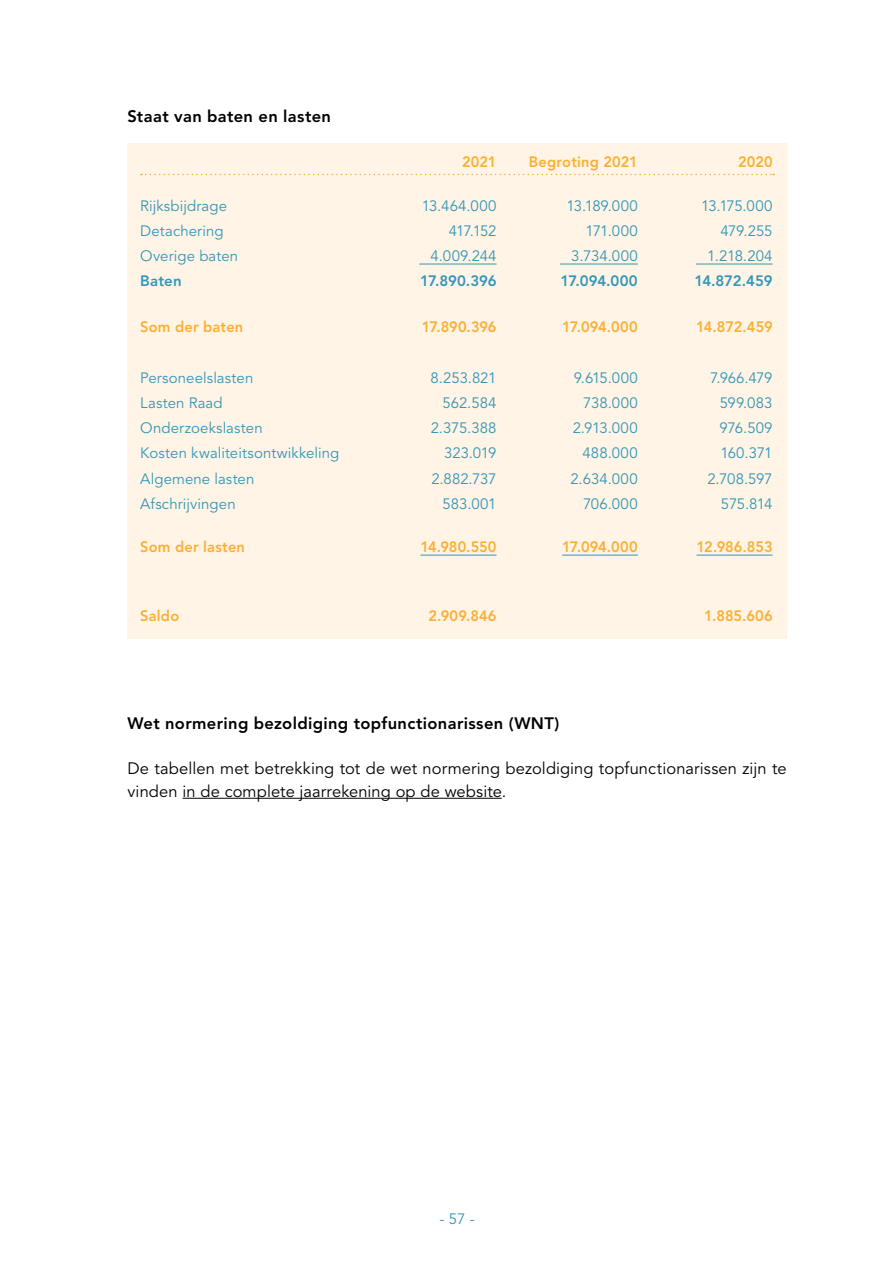
<style>
.page{position:relative;width:893px;height:1263px;background:#fff}
.page>*{position:absolute;margin:0;border:0;box-sizing:border-box;transform-origin:0 0}
.Alex___Plat{font:16.5px/22.5px "Avenir LT Std";letter-spacing:.005em;color:#000}
.Subparagraaf_Kop_-nr{font:800 16.5px "Avenir LT Std";letter-spacing:.02em;color:#000}
.t1{font:15px "Avenir LT Std";letter-spacing:.005em;color:#3397b9}
.t2{font:800 15px "Avenir LT Std";letter-spacing:.01em;color:#fbaf34}
.t3{font:800 15px "Avenir LT Std";letter-spacing:-.015em;color:#3397b9}
</style>
<div class="page">
<hr style="left:182px;top:798px;width:320px;height:1px;background:#000">
<div style="left:128px;top:143px;width:659px;height:495px;background:#fff4e5"></div>
<svg style="left:141px;top:174px;width:633px;height:1px"></svg>
<hr style="left:419px;top:264px;width:78px;height:1px;background:#3397b9">
<hr style="left:560px;top:264px;width:78px;height:1px;background:#3397b9">
<hr style="left:696px;top:264px;width:77px;height:1px;background:#3397b9">
<hr style="left:420px;top:555px;width:77px;height:1px;background:#3397b9">
<hr style="left:562px;top:555px;width:76px;height:1px;background:#3397b9">
<hr style="left:696px;top:555px;width:77px;height:1px;background:#3397b9">
<p class="Subparagraaf_Kop_-nr" style="left:128px;top:106px;width:205px">Staat van baten en lasten</p>
<p class="t2" style="left:462px;top:153px;width:36px">2021</p>
<p class="t2" style="left:529px;top:153px;width:110px">Begroting 2021</p>
<p class="t2" style="left:738px;top:153px;width:36px">2020</p>
<p class="t1" style="left:140px;top:197px;width:88px">Rijksbijdrage</p>
<p class="t1" style="left:422px;top:197px;width:76px">13.464.000</p>
<p class="t1" style="left:566px;top:197px;width:73px">13.189.000</p>
<p class="t1" style="left:701px;top:197px;width:73px">13.175.000</p>
<p class="t1" style="left:140px;top:222px;width:85px">Detachering</p>
<p class="t1" style="left:449px;top:222px;width:49px">417.152</p>
<p class="t1" style="left:585px;top:222px;width:54px">171.000</p>
<p class="t1" style="left:721px;top:222px;width:54px">479.255</p>
<p class="t1" style="left:140px;top:247px;width:99px">Overige baten</p>
<p class="t1" style="left:431px;top:247px;width:67px">4.009.244</p>
<p class="t1" style="left:571px;top:247px;width:68px">3.734.000</p>
<p class="t1" style="left:707px;top:247px;width:67px">1.218.204</p>
<p class="t3" style="left:140px;top:272px;width:43px">Baten</p>
<p class="t3" style="left:420px;top:272px;width:78px">17.890.396</p>
<p class="t3" style="left:561px;top:272px;width:79px">17.094.000</p>
<p class="t3" style="left:694px;top:272px;width:80px">14.872.459</p>
<p class="t2" style="left:140px;top:318px;width:105px">Som der baten</p>
<p class="t2" style="left:422px;top:318px;width:76px">17.890.396</p>
<p class="t2" style="left:562px;top:318px;width:77px">17.094.000</p>
<p class="t2" style="left:696px;top:318px;width:78px">14.872.459</p>
<p class="t1" style="left:140px;top:369px;width:115px">Personeelslasten</p>
<p class="t1" style="left:430px;top:369px;width:68px">8.253.821</p>
<p class="t1" style="left:574px;top:369px;width:66px">9.615.000</p>
<p class="t1" style="left:710px;top:369px;width:64px">7.966.479</p>
<p class="t1" style="left:140px;top:394px;width:84px">Lasten Raad</p>
<p class="t1" style="left:443px;top:394px;width:55px">562.584</p>
<p class="t1" style="left:583px;top:394px;width:56px">738.000</p>
<p class="t1" style="left:720px;top:394px;width:54px">599.083</p>
<p class="t1" style="left:140px;top:419px;width:124px">Onderzoekslasten</p>
<p class="t1" style="left:431px;top:419px;width:67px">2.375.388</p>
<p class="t1" style="left:573px;top:419px;width:66px">2.913.000</p>
<p class="t1" style="left:719px;top:419px;width:55px">976.509</p>
<p class="t1" style="left:140px;top:445px;width:200px">Kosten kwaliteitsontwikkeling</p>
<p class="t1" style="left:444px;top:445px;width:54px">323.019</p>
<p class="t1" style="left:582px;top:445px;width:57px">488.000</p>
<p class="t1" style="left:720px;top:445px;width:54px">160.371</p>
<p class="t1" style="left:140px;top:470px;width:116px">Algemene lasten</p>
<p class="t1" style="left:431px;top:470px;width:67px">2.882.737</p>
<p class="t1" style="left:570px;top:470px;width:69px">2.634.000</p>
<p class="t1" style="left:707px;top:470px;width:67px">2.708.597</p>
<p class="t1" style="left:140px;top:495px;width:97px">Afschrijvingen</p>
<p class="t1" style="left:442px;top:495px;width:56px">583.001</p>
<p class="t1" style="left:583px;top:495px;width:56px">706.000</p>
<p class="t1" style="left:721px;top:495px;width:53px">575.814</p>
<p class="t2" style="left:140px;top:538px;width:106px">Som der lasten</p>
<p class="t2" style="left:420px;top:538px;width:78px">14.980.550</p>
<p class="t2" style="left:562px;top:538px;width:77px">17.094.000</p>
<p class="t2" style="left:696px;top:538px;width:78px">12.986.853</p>
<p class="t2" style="left:140px;top:606px;width:40px">Saldo</p>
<p class="t2" style="left:428px;top:606px;width:70px">2.909.846</p>
<p class="t2" style="left:704px;top:606px;width:70px">1.885.606</p>
<p class="Subparagraaf_Kop_-nr" style="left:128px;top:714px;width:433px">Wet normering bezoldiging topfunctionarissen (WNT)</p>
<p class="Alex___Plat" style="left:128px;top:758px;width:661px">De tabellen met betrekking tot de wet normering bezoldiging topfunctionarissen zijn te vinden in de complete jaarrekening op de website.</p>
<p class="t1" style="left:439px;top:1210px;width:37px">- 57 -</p>
</div>
